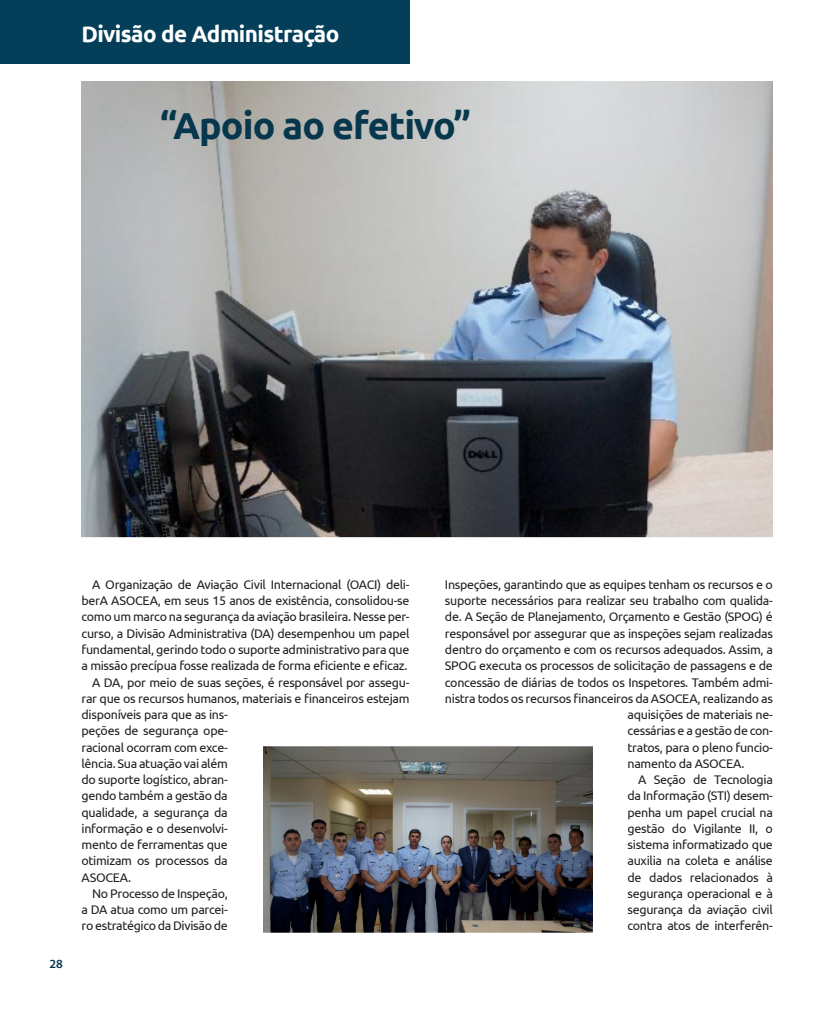
<style>
.page{position:relative;width:819px;height:1014px;background:#fff}
.page>*{position:absolute;margin:0;border:0;box-sizing:border-box;transform-origin:0 0}
.TítuloGrandeCISCEA{font:700 37.5px "Ubuntu";letter-spacing:-.025em;color:#06374c}
.TítuloGrandeCISCEA-2{font:700 22.5px "Ubuntu";letter-spacing:-.025em;color:#fff}
.TextoCorpo2ASOCEA{font:12.5px/16.2px "Ubuntu";letter-spacing:-.025em;color:#231f20;text-align:justify}
.t1{font:600 12.5px "Myriad Pro";color:#06374c}
</style>
<div class="page">
<img style="left:81px;top:81px;width:691px;height:457px">
<div style="left:0;top:0;width:409px;height:64px;background:#043e59"></div>
<img style="left:263px;top:747px;width:329px;height:185px">
<p class="TítuloGrandeCISCEA-2" style="left:81px;top:21px;width:259px">Divisão de Administração</p>
<p class="TítuloGrandeCISCEA" style="left:160px;top:103px;width:312px">“Apoio ao efetivo”</p>
<p class="t1" style="left:50px;top:955px;width:15px">28</p>
<p class="TextoCorpo2ASOCEA" style="left:81px;top:576px;width:329px;text-indent:11px">A Organização de Aviação Civil Internacional (OACI) deli&shy;berA ASOCEA, em seus 15 anos de existência, consolidou-se como um marco na segurança da aviação brasileira. Nesse per&shy;curso, a Divisão Administrativa (DA) desempenhou um papel fundamental, gerindo todo o suporte administrativo para que a missão precípua fosse realizada de forma eficiente e eficaz.</p>
<p class="TextoCorpo2ASOCEA" style="left:81px;top:673px;width:329px;text-align:left;text-indent:11px">A DA, por meio de suas seções, é responsável por assegu&shy;rar que os recursos humanos, materiais e financeiros estejam disponíveis para que as ins-<br>peções de segurança ope-<br>racional ocorram com exce-<br>lência. Sua atuação vai além<br>do suporte logístico, abran-<br>gendo também a gestão da<br>qualidade, a segurança da<br>informação e o desenvolvi-<br>mento de ferramentas que<br>otimizam os processos da<br>ASOCEA.</p>
<p class="TextoCorpo2ASOCEA" style="left:81px;top:884px;width:148px;text-indent:11px">No Processo de Inspeção, a DA atua como um parcei&shy;ro estratégico da Divisão de</p>
<p class="TextoCorpo2ASOCEA" style="left:445px;top:576px;width:329px">Inspeções, garantindo que as equipes tenham os recursos e o</p>
<p class="TextoCorpo2ASOCEA" style="left:445px;top:592px;width:329px">suporte necessários para realizar seu trabalho com qualida-</p>
<p class="TextoCorpo2ASOCEA" style="left:445px;top:608px;width:329px">de. A Seção de Planejamento, Orçamento e Gestão (SPOG) é</p>
<p class="TextoCorpo2ASOCEA" style="left:445px;top:624px;width:329px">responsável por assegurar que as inspeções sejam realizadas</p>
<p class="TextoCorpo2ASOCEA" style="left:445px;top:641px;width:329px">dentro do orçamento e com os recursos adequados. Assim, a</p>
<p class="TextoCorpo2ASOCEA" style="left:445px;top:657px;width:329px">SPOG executa os processos de solicitação de passagens e de</p>
<p class="TextoCorpo2ASOCEA" style="left:445px;top:673px;width:329px">concessão de diárias de todos os Inspetores. Também admi-</p>
<p class="TextoCorpo2ASOCEA" style="left:445px;top:689px;width:329px">nistra todos os recursos financeiros da ASOCEA, realizando as</p>
<p class="TextoCorpo2ASOCEA" style="left:627px;top:706px;width:147px">aquisições de materiais ne-</p>
<p class="TextoCorpo2ASOCEA" style="left:627px;top:722px;width:147px">cessárias e a gestão de con-</p>
<p class="TextoCorpo2ASOCEA" style="left:627px;top:738px;width:147px">tratos, para o pleno funcio-</p>
<p class="TextoCorpo2ASOCEA" style="left:627px;top:754px;width:118px">namento da ASOCEA.</p>
<p class="TextoCorpo2ASOCEA" style="left:627px;top:771px;width:147px;text-indent:11px">A Seção de Tecnologia da Informação (STI) desem&shy;penha um papel crucial na gestão do Vigilante II, o sistema informatizado que auxilia na coleta e análise de dados relacionados à segurança operacional e à segurança da aviação civil contra atos de interferên-</p>
</div>
